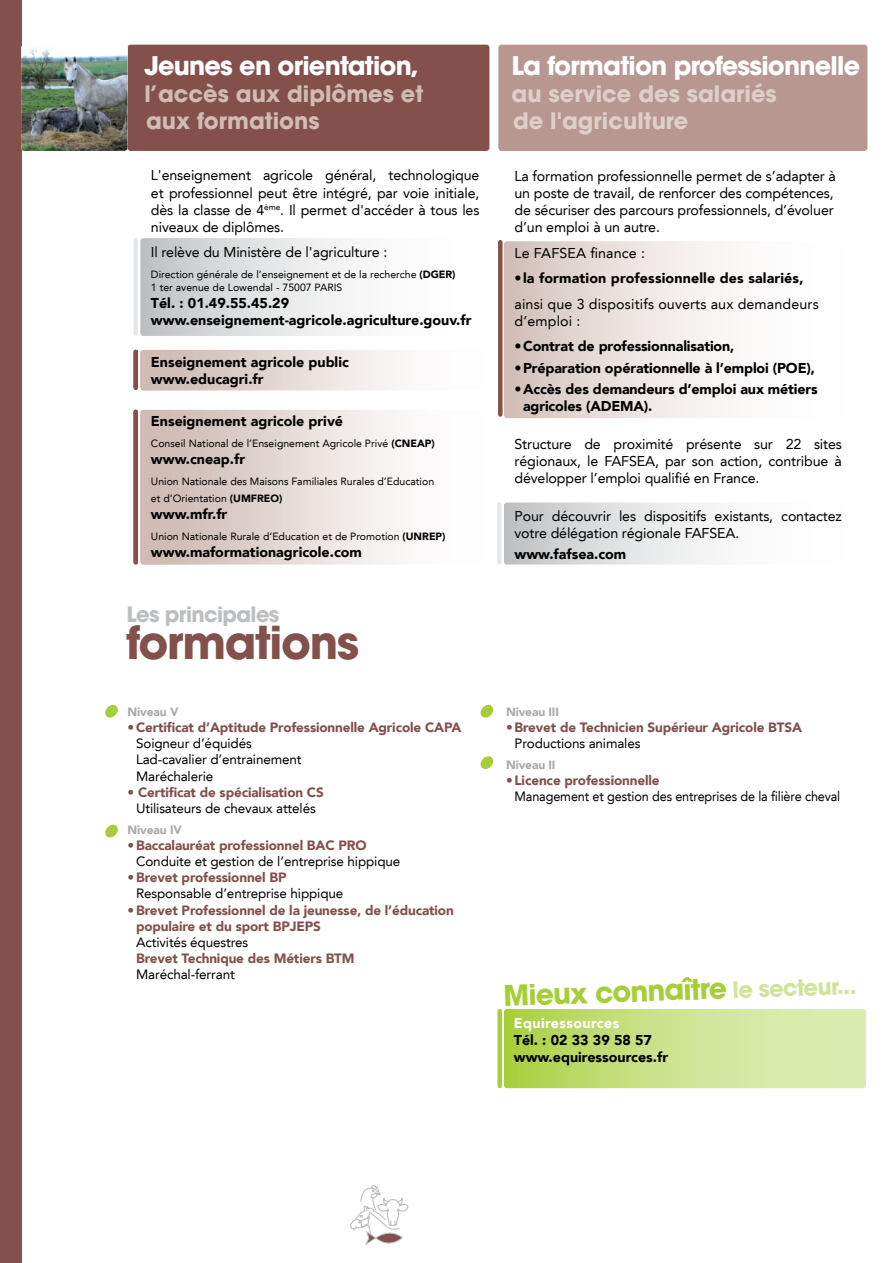
<style>
.page{position:relative;width:893px;height:1263px;background:#fff}
.page>*{position:absolute;margin:0;border:0;box-sizing:border-box;transform-origin:0 0}
.t1{font:700 45px "ITC Avant Garde Std";letter-spacing:-.03em;color:#83504c}
.t2{font:700 28.2px "ITC Avant Garde Std";color:#a6ce39}
.t3{font:700 25.5px "ITC Avant Garde Std";letter-spacing:-.03em;color:#fff}
.t4{font:700 22.5px/27px "ITC Avant Garde Std";color:#decfca}
.t5{font:700 22.5px/27px "ITC Avant Garde Std";color:#d0bcb5}
.t6{font:700 21px "ITC Avant Garde Std";letter-spacing:-.03em;color:#bcbec0}
.t7{font:14.25px/17.1px "Avenir LT";letter-spacing:-.01em;color:#000;text-align:justify}
.t8{font:900 14.25px/17.1px "Avenir 95";color:#000}
.t9{font:14.25px/17.1px "Avenir LT";letter-spacing:.01em;color:#000}
.t10{font:900 14.25px "Avenir 95";letter-spacing:.025em;color:#fff}
.t11{font:900 13.5px/16.2px "Avenir 95";letter-spacing:-.01em;color:#83504c}
.t12{font:13.5px/16.2px "Avenir LT";letter-spacing:-.01em;color:#000}
.t13{font:13.5px "Avenir LT";letter-spacing:-.01em;color:#000;scale:.94 1}
.t14{font:900 12px "Avenir 95";letter-spacing:-.01em;color:#a7a9ac}
.t15{font:10.5px/12.6px "Avenir LT";color:#000}
.s1{font-family:"Avenir 95";font-weight:900}
.s2{font-family:"Avenir LT";font-weight:400}
.s3{font-size:22.5px;color:#d1e39b}
</style>
<div class="page">
<div style="left:128px;top:45px;width:361px;height:106px;background:#83504c;border-radius:3px"></div>
<div style="left:498px;top:45px;width:369px;height:106px;background:#b7978f;border-radius:3px"></div>
<div style="left:140px;top:238px;width:360px;height:98px;background:linear-gradient(to right,#c9cbcc,#fff);border-radius:3px"></div>
<hr style="left:134px;top:240px;width:4px;height:93px;background:#e6e7e8">
<svg style="left:105px;top:704px;width:13px;height:14px"></svg>
<svg style="left:105px;top:824px;width:13px;height:14px"></svg>
<svg style="left:480px;top:704px;width:14px;height:14px"></svg>
<svg style="left:480px;top:756px;width:14px;height:13px"></svg>
<svg style="left:504px;top:1009px;width:362px;height:79px;background:#cae18a"></svg>
<div style="left:497px;top:1011px;width:5px;height:75px;background:#a6ce39"></div>
<div style="left:0;top:0;width:21px;height:1263px;background:#83504c"></div>
<img style="left:21px;top:45px;width:107px;height:106px">
<svg style="left:350px;top:1185px;width:59px;height:60px"></svg>
<div style="left:140px;top:350px;width:360px;height:40px;background:linear-gradient(to right,#cdb8b1,#fff);border-radius:3px"></div>
<hr style="left:134px;top:352px;width:4px;height:36px;background:#83504c">
<div style="left:140px;top:410px;width:360px;height:154px;background:linear-gradient(to right,#cdb9b1,#fff);border-radius:3px"></div>
<hr style="left:134px;top:412px;width:4px;height:150px;background:#83504c">
<hr style="left:498px;top:242px;width:4px;height:173px;background:#83504c">
<div style="left:504px;top:502px;width:360px;height:62px;background:linear-gradient(to right,#c9cacc,#fff);border-radius:3px"></div>
<div style="left:497px;top:505px;width:5px;height:57px;background:#e6e7e8"></div>
<div style="left:504px;top:241px;width:360px;height:177px;background:linear-gradient(to right,#d9c9c3,#fff);border-radius:3px"></div>
<h3 class="t3" style="left:145px;top:49px;width:276px">Jeunes en orientation,</h3>
<h3 class="t5" style="left:145px;top:80px;width:280px">l’accès aux diplômes et aux formations</h3>
<p class="t7" style="left:151px;top:167px;width:330px">L'enseignement agricole général, technologique et professionnel peut être intégré, par voie initiale, dès la classe de 4<sup>ème</sup>. Il permet d'accéder à tous les niveaux de diplômes.</p>
<p class="t7" style="left:151px;top:244px;width:238px">Il relève du Ministère de l'agriculture :</p>
<p class="t15" style="left:151px;top:269px;width:306px">Direction générale de l’enseignement et de la recherche <span class="s1">(DGER)<br></span>1 ter avenue de Lowendal - 75007 PARIS</p>
<p class="t8" style="left:151px;top:295px;width:322px">Tél. : 01.49.55.45.29 www.enseignement-agricole.agriculture.gouv.fr</p>
<p class="t8" style="left:151px;top:353px;width:199px">Enseignement agricole public www.educagri.fr</p>
<p class="t8" style="left:151px;top:412px;width:194px">Enseignement agricole privé</p>
<p class="t15" style="left:151px;top:437px;width:285px">Conseil National de l’Enseignement Agricole Privé <span class="s1">(CNEAP)</span></p>
<p class="t8" style="left:151px;top:451px;width:96px">www.cneap.fr</p>
<p class="t15" style="left:151px;top:473px;width:285px;line-height:16.5px">Union Nationale des Maisons Familiales Rurales d’Education et d’Orientation <span class="s1">(UMFREO)</span></p>
<p class="t8" style="left:151px;top:505px;width:78px">www.mfr.fr</p>
<p class="t15" style="left:151px;top:530px;width:296px">Union Nationale Rurale d’Education et de Promotion <span class="s1">(UNREP)</span></p>
<p class="t8" style="left:151px;top:543px;width:213px">www.maformationagricole.com</p>
<h3 class="t6" style="left:127px;top:600px;width:154px">Les principales</h3>
<h1 class="t1" style="left:127px;top:613px;width:234px">formations</h1>
<p class="t14" style="left:128px;top:704px;width:52px">Niveau v</p>
<p class="t11" style="left:128px;top:719px;width:335px">• Certificat d’Aptitude Professionnelle Agricole CAPA</p>
<p class="t12" style="left:136px;top:735px;width:167px">Soigneur d’équidés<br>Lad-cavalier d’entrainement<br>Maréchalerie</p>
<p class="t11" style="left:128px;top:784px;width:198px">• Certificat de spécialisation CS</p>
<p class="t12" style="left:136px;top:800px;width:181px">Utilisateurs de chevaux attelés</p>
<p class="t14" style="left:128px;top:822px;width:56px">Niveau IV</p>
<p class="t11" style="left:128px;top:837px;width:241px">• Baccalauréat professionnel BAC PRO</p>
<p class="t12" style="left:136px;top:853px;width:266px">Conduite et gestion de l’entreprise hippique</p>
<p class="t11" style="left:128px;top:869px;width:161px">• Brevet professionnel BP</p>
<p class="t12" style="left:136px;top:886px;width:209px">Responsable d’entreprise hippique</p>
<p class="t11" style="left:136px;top:902px;width:319px;text-indent:-9px">• Brevet Professionnel de la jeunesse, de l’éducation populaire et du sport BPJEPS</p>
<p class="t12" style="left:136px;top:934px;width:114px">Activités équestres</p>
<p class="t11" style="left:136px;top:950px;width:220px">Brevet Technique des Métiers BTM</p>
<p class="t12" style="left:136px;top:967px;width:100px">Maréchal-ferrant</p>
<h3 class="t3" style="left:512px;top:49px;width:350px">La formation professionnelle</h3>
<h3 class="t4" style="left:512px;top:80px;width:267px">au service des salariés de l'agriculture</h3>
<p class="t7" style="left:514px;top:167px;width:323px;text-align:left">La formation professionnelle permet de s’adapter à un poste de travail, de renforcer des compétences, de sécuriser des parcours professionnels, d’évoluer d’un emploi à un autre.</p>
<p class="t9" style="left:514px;top:244px;width:132px">Le FAFSEA finance :</p>
<p class="t8" style="left:514px;top:270px;width:291px"><span class="s2">•</span>la formation professionnelle des salariés,</p>
<p class="t9" style="left:514px;top:295px;width:306px">ainsi que 3 dispositifs ouverts aux demandeurs d’emploi :</p>
<p class="t8" style="left:514px;top:338px;width:221px"><span class="s2">•</span>Contrat de professionnalisation,</p>
<p class="t8" style="left:514px;top:359px;width:302px">• Préparation opérationnelle à l’emploi (POE),</p>
<p class="t8" style="left:523px;top:381px;width:296px;text-indent:-8px">• Accès des demandeurs d’emploi aux métiers agricoles (ADEMA).</p>
<p class="t7" style="left:514px;top:435px;width:329px">Structure de proximité présente sur 22 sites régionaux, le FAFSEA, par son action, contribue à développer l’emploi qualifié en France.</p>
<p class="t7" style="left:514px;top:507px;width:329px">Pour découvrir les dispositifs existants, contactez votre délégation régionale FAFSEA.</p>
<p class="t8" style="left:514px;top:545px;width:113px">www.fafsea.com</p>
<p class="t14" style="left:506px;top:704px;width:54px">Niveau III</p>
<p class="t11" style="left:506px;top:719px;width:297px">• Brevet de Technicien Supérieur Agricole BTSA</p>
<p class="t12" style="left:514px;top:735px;width:128px">Productions animales</p>
<p class="t14" style="left:506px;top:757px;width:51px">Niveau II</p>
<p class="t11" style="left:506px;top:772px;width:155px">• Licence professionnelle</p>
<p class="t13" style="left:514px;top:788px;width:348px">Management et gestion des entreprises de la filière cheval</p>
<h2 class="t2" style="left:503px;top:977px;width:355px;rotate:-2deg">Mieux connaître <span class="s3">le secteur...</span></h2>
<p class="t10" style="left:514px;top:1014px;width:107px">Equiressources</p>
<p class="t8" style="left:514px;top:1032px;width:156px">Tél. : 02 33 39 58 57 www.equiressources.fr</p>
</div>
